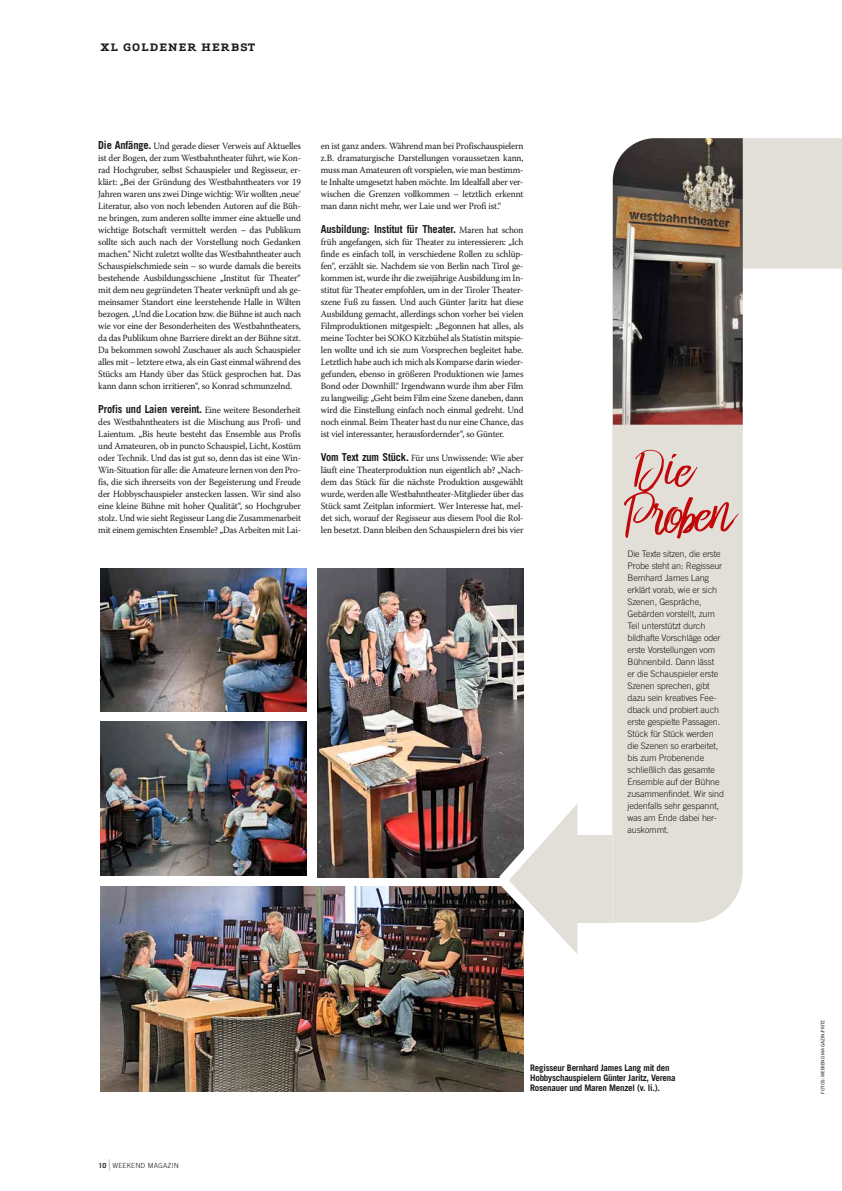
<style>
.page{position:relative;width:842px;height:1191px;background:#fff}
.page>*{position:absolute;margin:0;border:0;box-sizing:border-box;transform-origin:0 0}
.t1{font:56.8px/44.4px "Bringshoot";color:#c00808}
.t2{font:700 16px "Trade Gothic LT Std";color:#b1b2b3;scale:.4 1}
.t3{font:700 11px "Trade Gothic LT Std";letter-spacing:-.015em;color:#1a1a18;scale:.95 1}
.t4{font:700 10px "Apex Serif";letter-spacing:.1em;color:#1a1a18;scale:1.2 1}
.t5{font:9.5px/12px "Warnock Pro";letter-spacing:-.015em;color:#1a1a18;text-align:justify;scale:.95 1}
.t6{font:300 9px/12px "Trade Gothic LT Std";letter-spacing:-.015em;color:#1a1a18}
.t7{font:700 9px/10px "Trade Gothic LT Std";letter-spacing:-.025em;color:#1a1a18}
.t8{font:300 7px "Trade Gothic LT Std";letter-spacing:.03em;color:#1a1a18}
.t9{font:700 7px "Trade Gothic LT Std";color:#1a1a18}
.t10{font:5px "Myriad Pro";letter-spacing:.02em;color:#1a1a18}
.s1{font-family:"Trade Gothic LT Std";font-weight:700;font-size:11px}
.s2{font-family:"Warnock Pro";font-weight:400;font-size:9.5px}
</style>
<div class="page">
<div style="left:743px;top:138px;width:99px;height:131px;background:#e2ded8"></div>
<img style="left:101px;top:886px;width:422px;height:205px">
<img style="left:101px;top:569px;width:206px;height:142px">
<img style="left:101px;top:721px;width:205px;height:154px">
<img style="left:318px;top:569px;width:205px;height:308px">
<div style="left:612px;top:175px;width:131px;height:747px;background:#e2ded8"></div>
<div style="left:577px;top:835px;width:35px;height:87px;background:#e2ded8"></div>
<svg style="left:489px;top:777px;width:92px;height:202px"></svg>
<img style="left:613px;top:138px;width:130px;height:287px">
<p class="t4" style="left:101px;top:41px;width:130px">XL GOLDENER HERBST</p>
<p class="t5" style="left:98px;top:139px;width:215px"><span class="s1">Die Anfänge.</span> Und gerade dieser Verweis auf Aktuelles ist der Bogen, der zum Westbahntheater führt, wie Kon&shy;rad Hochgruber, selbst Schauspieler und Regisseur, er&shy;klärt: „Bei der Gründung des Westbahntheaters vor 19<br>Jahren waren uns zwei Dinge wichtig: Wir wollten ,neue‘ Literatur, also von noch lebenden Autoren auf die Büh&shy;ne bringen, zum anderen sollte immer eine aktuelle und wichtige Botschaft vermittelt werden – das Publikum sollte sich auch nach der Vorstellung noch Gedanken machen.“ Nicht zuletzt wollte das Westbahntheater auch Schauspielschmiede sein – so wurde damals die bereits bestehende Ausbildungsschiene „Institut für Theater“ mit dem neu gegründeten Theater verknüpft und als ge&shy;meinsamer Standort eine leerstehende Halle in Wilten bezogen. „Und die Location bzw. die Bühne ist auch nach wie vor eine der Besonderheiten des Westbahntheaters, da das Publikum ohne Barriere direkt an der Bühne sitzt.<br>Da bekommen sowohl Zuschauer als auch Schauspieler alles mit – letztere etwa, als ein Gast einmal während des Stücks am Handy über das Stück gesprochen hat. Das kann dann schon irritieren“, so Konrad schmunzelnd.</p>
<p class="t5" style="left:98px;top:403px;width:215px"><span class="s1">Profis und Laien vereint.</span> Eine weitere Besonderheit des Westbahntheaters ist die Mischung aus Profi- und Laientum. „Bis heute besteht das Ensemble aus Profis und Amateuren, ob in puncto Schauspiel, Licht, Kostüm oder Technik. Und das ist gut so, denn das ist eine Win-Win-Situation für alle: die Amateure lernen von den Pro&shy;fis, die sich ihrerseits von der Begeisterung und Freude der Hobbyschauspieler anstecken lassen. Wir sind also eine kleine Bühne mit hoher Qualität“, so Hochgruber stolz. Und wie sieht Regisseur Lang die Zusammenarbeit mit einem gemischten Ensemble? „Das Arbeiten mit Lai-</p>
<p class="t5" style="left:321px;top:139px;width:215px">en ist ganz anders. Während man bei Profischauspielern z.B. dramaturgische Darstellungen voraussetzen kann, muss man Amateuren oft vorspielen, wie man bestimm&shy;te Inhalte umgesetzt haben möchte. Im Idealfall aber ver&shy;wischen die Grenzen vollkommen – letztlich erkennt man dann nicht mehr, wer Laie und wer Profi ist.“</p>
<p class="t3" style="left:321px;top:222px;width:215px">Ausbildung: Institut für Theater. <span class="s2">Maren hat schon</span></p>
<p class="t5" style="left:321px;top:235px;width:215px">früh angefangen, sich für Theater zu interessieren: „Ich finde es einfach toll, in verschiedene Rollen zu schlüp&shy;fen“, erzählt sie. Nachdem sie von Berlin nach Tirol ge&shy;kommen ist, wurde ihr die zweijährige Ausbildung im In&shy;stitut für Theater empfohlen, um in der Tiroler Theater&shy;szene Fuß zu fassen. Und auch Günter Jaritz hat diese Ausbildung gemacht, allerdings schon vorher bei vielen Filmproduktionen mitgespielt: „Begonnen hat alles, als meine Tochter bei SOKO Kitzbühel als Statistin mitspie&shy;len wollte und ich sie zum Vorsprechen begleitet habe.<br>Letztlich habe auch ich mich als Komparse darin wieder&shy;gefunden, ebenso in größeren Produktionen wie James Bond oder Downhill.“ Irgendwann wurde ihm aber Film zu langweilig: „Geht beim Film eine Szene daneben, dann wird die Einstellung einfach noch einmal gedreht. Und noch einmal. Beim Theater hast du nur eine Chance, das ist viel interessanter, herausfordernder“, so Günter.</p>
<p class="t5" style="left:321px;top:451px;width:215px"><span class="s1">Vom Text zum Stück.</span> Für uns Unwissende: Wie aber läuft eine Theaterproduktion nun eigentlich ab? „Nach&shy;dem das Stück für die nächste Produktion ausgewählt wurde, werden alle Westbahntheater-Mitglieder über das Stück samt Zeitplan informiert. Wer Interesse hat, mel&shy;det sich, worauf der Regisseur aus diesem Pool die Rol&shy;len besetzt. Dann bleiben den Schauspielern drei bis vier</p>
<h1 class="t1" style="left:627px;top:451px;width:110px">Die<br>Proben</h1>
<p class="t6" style="left:627px;top:547px;width:98px">Die Texte sitzen, die erste<br>Probe steht an: Regisseur<br>Bernhard James Lang erklärt vorab, wie er sich<br>Szenen, Gespräche,<br>Gebärden vorstellt, zum<br>Teil unterstützt durch bildhafte Vorschläge oder erste Vorstellungen vom<br>Bühnenbild. Dann lässt<br>er die Schauspieler erste<br>Szenen sprechen, gibt dazu sein kreatives Fee&shy;dback und probiert auch erste gespielte Passagen.<br>Stück für Stück werden die Szenen so erarbeitet, bis zum Probenende schließlich das gesamte<br>Ensemble auf der Bühne zusammenfindet. Wir sind jedenfalls sehr gespannt, was am Ende dabei her&shy;auskommt.</p>
<p class="t9" style="left:99px;top:1161px;width:9px">10</p>
<h2 class="t2" style="left:109px;top:1155px;width:5px">|</h2>
<p class="t8" style="left:113px;top:1161px;width:68px">WEEKEND MAGAZIN</p>
<p class="t7" style="left:530px;top:1062px;width:147px">Regisseur Bernhard James Lang mit den<br>Hobbyschauspielern Günter Jaritz, Verena<br>Rosenauer und Maren Menzel (v. li.).</p>
<p class="t10" style="left:820px;top:1093px;width:76px;rotate:-90deg">FOTOS: WEEKEND MAGAZIN/FRITZ</p>
</div>
